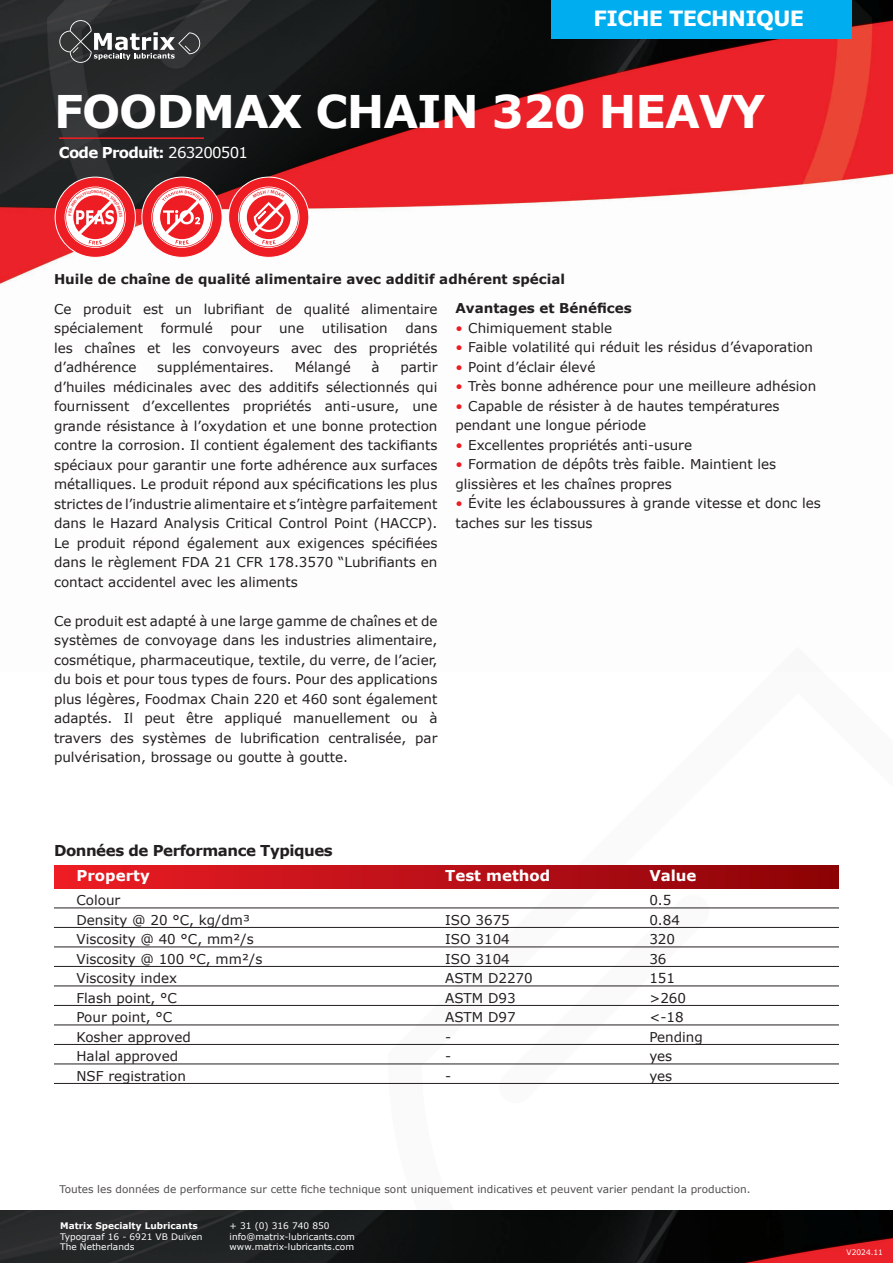
<style>
.page{position:relative;width:893px;height:1263px;background:#fff}
.page>*{position:absolute;margin:0;border:0;box-sizing:border-box;transform-origin:0 0}
.t1{font:700 45px "Verdana";letter-spacing:-.025em;color:#fff}
.t2{font:700 21px "Verdana";letter-spacing:-.03em;color:#fff}
.t3{font:700 15px "Verdana";letter-spacing:-.03em;color:#231f20}
.t4{font:700 15px "Verdana";color:#fff}
.t5{font:700 15px "Verdana";letter-spacing:-.05em;color:#fff}
.t6{font:13.5px/19.5px "Verdana";color:#231f20}
.t7{font:700 13.5px "Verdana";color:#231f20}
.t8{font:10.5px "Verdana";color:#231f20}
.t9{font:9px/10.5px "Verdana";color:#fff}
.t10{font:700 9px "Verdana";color:#fff}
.t11{font:7.5px "Verdana";color:#fff}
.s1{font-weight:400}
.s2{color:#ee1d23}
</style>
<div class="page">
<img style="left:0;top:0;width:893px;height:284px">
<svg style="left:388px;top:865px;width:505px;height:346px"></svg>
<div style="left:551px;top:0;width:301px;height:38px;background:#00aeef"></div>
<svg style="left:59px;top:20px;width:141px;height:43px"></svg>
<img style="left:0;top:1211px;width:893px;height:52px">
<div style="left:54px;top:866px;width:785px;height:23px;background:linear-gradient(to right,#ec1d26,#8a0207)"></div>
<hr style="left:54px;top:908px;width:785px;height:1px;background:#231f20">
<hr style="left:54px;top:927px;width:785px;height:1px;background:#231f20">
<hr style="left:54px;top:947px;width:785px;height:1px;background:#231f20">
<hr style="left:54px;top:966px;width:785px;height:1px;background:#231f20">
<hr style="left:54px;top:986px;width:785px;height:1px;background:#231f20">
<hr style="left:54px;top:1005px;width:785px;height:1px;background:#231f20">
<hr style="left:54px;top:1025px;width:785px;height:1px;background:#231f20">
<hr style="left:54px;top:1044px;width:785px;height:1px;background:#231f20">
<hr style="left:54px;top:1064px;width:785px;height:1px;background:#231f20">
<hr style="left:54px;top:1083px;width:785px;height:1px;background:#231f20">
<hr style="left:59px;top:137px;width:145px;height:2px;background:#ee1d23">
<svg style="left:55px;top:177px;width:254px;height:81px"></svg>
<h2 class="t2" style="left:594px;top:5px;width:212px">FICHE TECHNIQUE</h2>
<h1 class="t1" style="left:54px;top:83px;width:713px">FOODMAX CHAIN 320 HEAVY</h1>
<p class="t5" style="left:59px;top:143px;width:191px">Code Produit: <span class="s1">263200501</span></p>
<p class="t7" style="left:54px;top:270px;width:512px">Huile de chaîne de qualité alimentaire avec additif adhérent spécial</p>
<p class="t6" style="left:54px;top:299px;width:385px">Ce produit est un lubrifiant de qualité alimentaire spécialement</p>
<p class="t6" style="left:161px;top:319px;width:54px">formulé</p>
<p class="t6" style="left:231px;top:319px;width:32px">pour</p>
<p class="t6" style="left:279px;top:319px;width:27px">une</p>
<p class="t6" style="left:322px;top:319px;width:67px">utilisation</p>
<p class="t6" style="left:54px;top:319px;width:385px;text-align:justify;text-indent:351px">dans les chaînes et les convoyeurs avec des propriétés d’adhérence</p>
<p class="t6" style="left:157px;top:358px;width:118px">supplémentaires.</p>
<p class="t6" style="left:295px;top:358px;width:58px">Mélangé</p>
<p class="t6" style="left:372px;top:358px;width:10px">à</p>
<p class="t6" style="left:54px;top:358px;width:385px;text-align:justify;text-indent:346px">partir d’huiles médicinales avec des additifs sélectionnés qui fournissent d’excellentes propriétés anti-usure, une grande résistance à l’oxydation et une bonne protection contre la corrosion. Il contient également des tackifiants spéciaux pour garantir une forte adhérence aux surfaces métalliques. Le produit répond aux spécifications les plus strictes de l’industrie alimentaire et s’intègre parfaitement dans le Hazard Analysis Critical Control Point (HACCP).<br>Le produit répond également aux exigences spécifiées dans le règlement FDA 21 CFR 178.3570 “Lubrifiants en contact accidentel avec les aliments</p>
<p class="t6" style="left:54px;top:611px;width:385px;text-align:justify">Ce produit est adapté à une large gamme de chaînes et de systèmes de convoyage dans les industries alimentaire, cosmétique, pharmaceutique, textile, du verre, de l’acier, du bois et pour tous types de fours. Pour des applications plus légères, Foodmax Chain 220 et 460 sont également adaptés. Il peut être appliqué manuellement ou à travers des systèmes de lubrification centralisée, par pulvérisation, brossage ou goutte à goutte.</p>
<p class="t7" style="left:455px;top:300px;width:178px">Avantages et Bénéfices</p>
<p class="t6" style="left:455px;top:318px;width:158px"><span class="s2">•</span> Chimiquement stable</p>
<p class="t6" style="left:455px;top:338px;width:359px"><span class="s2">•</span> Faible volatilité qui réduit les résidus d’évaporation</p>
<p class="t6" style="left:455px;top:357px;width:142px"><span class="s2">•</span> Point d’éclair élevé</p>
<p class="t6" style="left:455px;top:377px;width:362px"><span class="s2">•</span> Très bonne adhérence pour une meilleure adhésion</p>
<p class="t6" style="left:455px;top:396px;width:326px"><span class="s2">•</span> Capable de résister à de hautes températures pendant une longue période</p>
<p class="t6" style="left:455px;top:435px;width:238px"><span class="s2">•</span> Excellentes propriétés anti-usure</p>
<p class="t6" style="left:455px;top:455px;width:322px"><span class="s2">•</span> Formation de dépôts très faible. Maintient les glissières et les chaînes propres</p>
<p class="t6" style="left:455px;top:494px;width:367px"><span class="s2">•</span> Évite les éclaboussures à grande vitesse et donc les taches sur les tissus</p>
<p class="t3" style="left:54px;top:841px;width:280px">Données de Performance Typiques</p>
<p class="t4" style="left:76px;top:866px;width:75px">Property</p>
<p class="t4" style="left:445px;top:866px;width:107px">Test method</p>
<p class="t4" style="left:649px;top:866px;width:49px">Value</p>
<p class="t6" style="left:76px;top:891px;width:45px">Colour</p>
<p class="t6" style="left:649px;top:891px;width:24px">0.5</p>
<p class="t6" style="left:76px;top:910px;width:175px">Density @ 20 °C, kg/dm³</p>
<p class="t6" style="left:445px;top:910px;width:66px">ISO 3675</p>
<p class="t6" style="left:649px;top:910px;width:32px">0.84</p>
<p class="t6" style="left:76px;top:930px;width:179px">Viscosity @ 40 °C, mm²/s</p>
<p class="t6" style="left:445px;top:930px;width:66px">ISO 3104</p>
<p class="t6" style="left:649px;top:930px;width:27px">320</p>
<p class="t6" style="left:76px;top:949px;width:187px">Viscosity @ 100 °C, mm²/s</p>
<p class="t6" style="left:445px;top:949px;width:66px">ISO 3104</p>
<p class="t6" style="left:649px;top:949px;width:19px">36</p>
<p class="t6" style="left:76px;top:969px;width:102px">Viscosity index</p>
<p class="t6" style="left:445px;top:969px;width:89px">ASTM D2270</p>
<p class="t6" style="left:649px;top:969px;width:27px">151</p>
<p class="t6" style="left:76px;top:988px;width:102px">Flash point, °C</p>
<p class="t6" style="left:445px;top:988px;width:72px">ASTM D93</p>
<p class="t6" style="left:649px;top:988px;width:38px">&gt;260</p>
<p class="t6" style="left:76px;top:1008px;width:97px">Pour point, °C</p>
<p class="t6" style="left:445px;top:1008px;width:72px">ASTM D97</p>
<p class="t6" style="left:649px;top:1008px;width:36px">&lt;-18</p>
<p class="t6" style="left:76px;top:1027px;width:116px">Kosher approved</p>
<p class="t6" style="left:445px;top:1027px;width:8px">-</p>
<p class="t6" style="left:649px;top:1027px;width:55px">Pending</p>
<p class="t6" style="left:76px;top:1047px;width:103px">Halal approved</p>
<p class="t6" style="left:445px;top:1047px;width:8px">-</p>
<p class="t6" style="left:649px;top:1047px;width:24px">yes</p>
<p class="t6" style="left:76px;top:1066px;width:111px">NSF registration</p>
<p class="t6" style="left:445px;top:1066px;width:8px">-</p>
<p class="t6" style="left:649px;top:1066px;width:24px">yes</p>
<p class="t8" style="left:59px;top:1183px;width:693px">Toutes les données de performance sur cette fiche technique sont uniquement indicatives et peuvent varier pendant la production.</p>
<p class="t10" style="left:60px;top:1220px;width:139px">Matrix Specialty Lubricants</p>
<p class="t9" style="left:60px;top:1231px;width:144px">Typograaf 16 - 6921 VB Duiven<br>The Netherlands</p>
<p class="t9" style="left:230px;top:1221px;width:127px">+ 31 (0) 316 740 850 info@matrix-lubricants.com www.matrix-lubricants.com</p>
<p class="t11" style="left:847px;top:1247px;width:38px">V2024.11</p>
</div>
